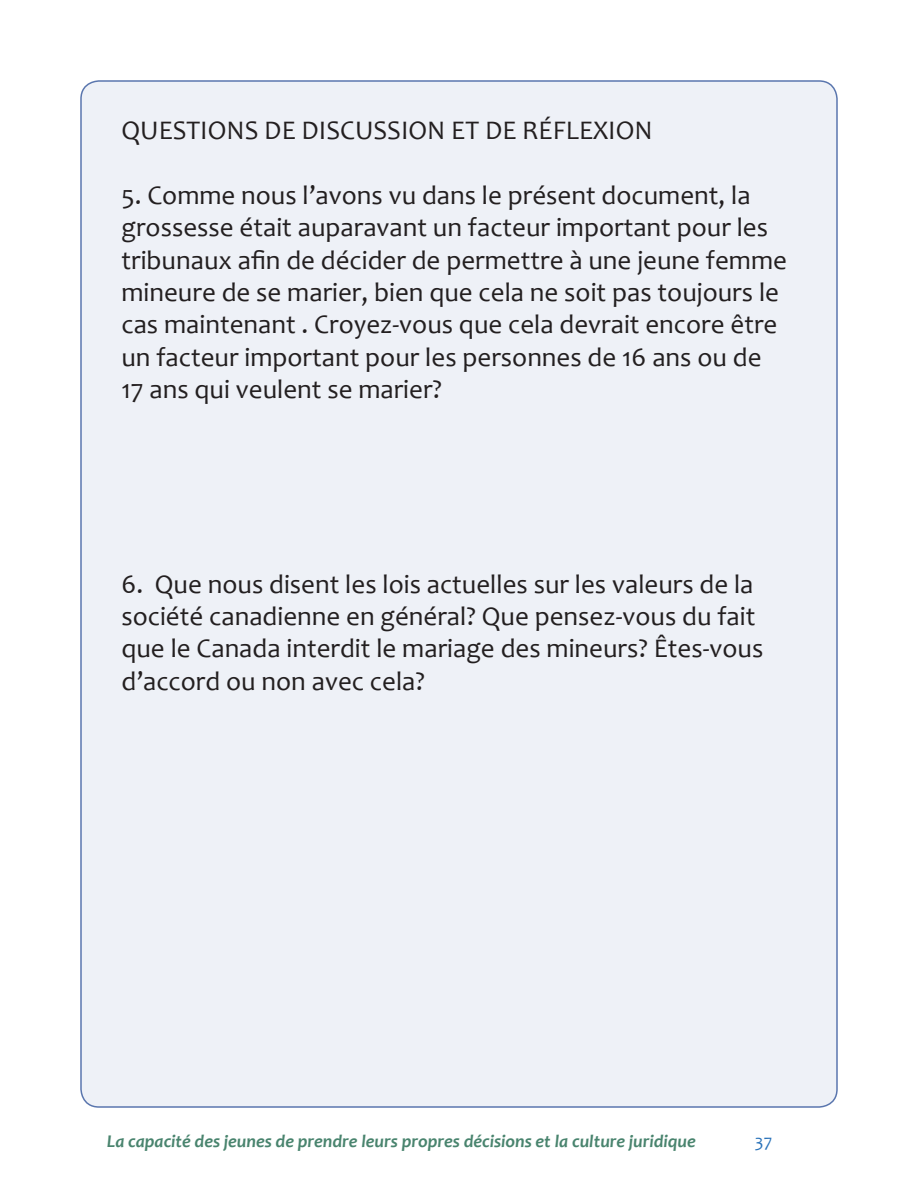
<style>
.page{position:relative;width:918px;height:1188px;background:#fff}
.page>*{position:absolute;margin:0;border:0;box-sizing:border-box;transform-origin:0 0}
.Paragraph_Style_3{font:27px/32.4px "Candara";color:#231f20}
.t1{font:italic 700 18px "Candara";color:#49846e}
.t2{font:18px "Candara";color:#2972b9}
</style>
<div class="page">
<div style="left:81px;top:81px;width:756px;height:1026px;background:#eef1f7;border-radius:18px"></div>
<p class="Paragraph_Style_3" style="left:122px;top:114px;width:533px">QUESTIONS DE DISCUSSION ET DE RÉFLEXION</p>
<p class="Paragraph_Style_3" style="left:122px;top:179px;width:667px">5. Comme nous l’avons vu dans le présent document, la grossesse était auparavant un facteur important pour les tribunaux afin de décider de permettre à une jeune femme mineure de se marier, bien que cela ne soit pas toujours le cas maintenant . Croyez-vous que cela devrait encore être un facteur important pour les personnes de 16 ans ou de 17 ans qui veulent se marier?</p>
<p class="Paragraph_Style_3" style="left:122px;top:567px;width:643px">6. Que nous disent les lois actuelles sur les valeurs de la société canadienne en général? Que pensez-vous du fait que le Canada interdit le mariage des mineurs? Êtes-vous d’accord ou non avec cela?</p>
<p class="t1" style="left:107px;top:1130px;width:590px">La capacité des jeunes de prendre leurs propres décisions et la culture juridique</p>
<p class="t2" style="left:755px;top:1130px;width:19px">37</p>
</div>
